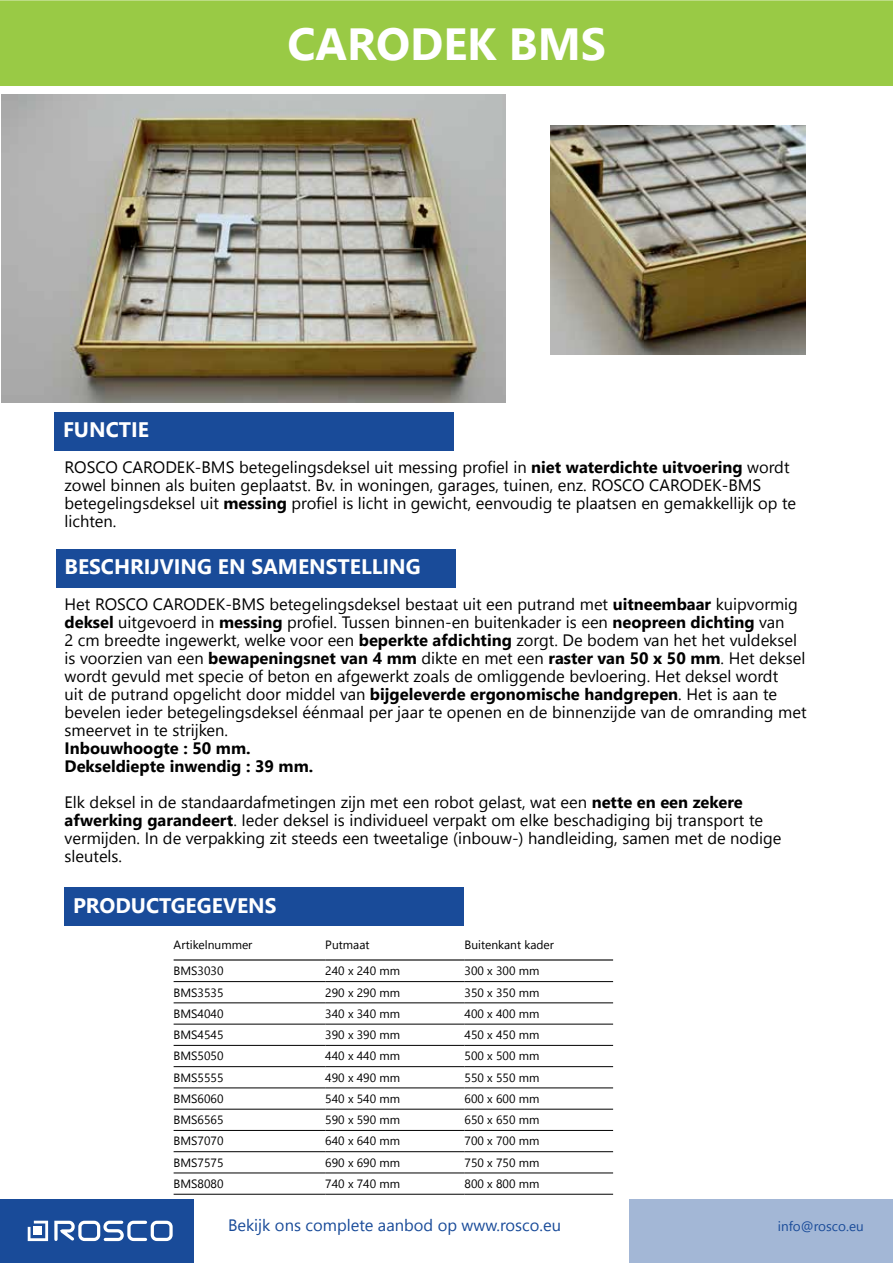
<style>
.page{position:relative;width:893px;height:1263px;background:#fff}
.page>*{position:absolute;margin:0;border:0;box-sizing:border-box;transform-origin:0 0}
.t1{font:700 45px "Segoe UI";color:#fff}
.t2{font:700 21px "Segoe UI";color:#fff}
.t3{font:16.5px/18px "Segoe UI";color:#000}
.t4{font:700 16.5px/18px "Segoe UI";color:#000}
.t5{font:16.5px "Segoe UI";color:#194b99}
.t6{font:13.5px "Segoe UI";color:#194b99}
.t7{font:12px "Segoe UI";color:#000}
.s1{font-weight:700}
</style>
<div class="page">
<div style="left:1px;top:1px;width:892px;height:84px;background:#99ca45"></div>
<div style="left:0;top:0;width:893px;height:86px;border:2px solid #99ca45"></div>
<img style="left:551px;top:125px;width:254px;height:229px">
<img style="left:2px;top:94px;width:503px;height:308px">
<div style="left:55px;top:412px;width:399px;height:38px;background:#194b99"></div>
<div style="left:56px;top:549px;width:400px;height:38px;background:#194b99"></div>
<div style="left:65px;top:888px;width:399px;height:38px;background:#194b99"></div>
<svg style="left:174px;top:960px;width:439px;height:234px"></svg>
<hr style="left:174px;top:959px;width:151px;height:1px;background:#000">
<hr style="left:325px;top:959px;width:140px;height:1px;background:#000">
<hr style="left:465px;top:959px;width:148px;height:1px;background:#000">
<hr style="left:174px;top:981px;width:151px;height:1px;background:#000">
<hr style="left:325px;top:981px;width:140px;height:1px;background:#000">
<hr style="left:465px;top:981px;width:148px;height:1px;background:#000">
<hr style="left:174px;top:1002px;width:151px;height:1px;background:#000">
<hr style="left:325px;top:1002px;width:140px;height:1px;background:#000">
<hr style="left:465px;top:1002px;width:148px;height:1px;background:#000">
<hr style="left:174px;top:1024px;width:151px;height:1px;background:#000">
<hr style="left:325px;top:1024px;width:140px;height:1px;background:#000">
<hr style="left:465px;top:1024px;width:148px;height:1px;background:#000">
<hr style="left:174px;top:1045px;width:151px;height:1px;background:#000">
<hr style="left:325px;top:1045px;width:140px;height:1px;background:#000">
<hr style="left:465px;top:1045px;width:148px;height:1px;background:#000">
<hr style="left:174px;top:1066px;width:151px;height:1px;background:#000">
<hr style="left:325px;top:1066px;width:140px;height:1px;background:#000">
<hr style="left:465px;top:1066px;width:148px;height:1px;background:#000">
<hr style="left:174px;top:1088px;width:151px;height:1px;background:#000">
<hr style="left:325px;top:1088px;width:140px;height:1px;background:#000">
<hr style="left:465px;top:1088px;width:148px;height:1px;background:#000">
<hr style="left:174px;top:1109px;width:151px;height:1px;background:#000">
<hr style="left:325px;top:1109px;width:140px;height:1px;background:#000">
<hr style="left:465px;top:1109px;width:148px;height:1px;background:#000">
<hr style="left:174px;top:1130px;width:151px;height:1px;background:#000">
<hr style="left:325px;top:1130px;width:140px;height:1px;background:#000">
<hr style="left:465px;top:1130px;width:148px;height:1px;background:#000">
<hr style="left:174px;top:1151px;width:151px;height:1px;background:#000">
<hr style="left:325px;top:1151px;width:140px;height:1px;background:#000">
<hr style="left:465px;top:1151px;width:148px;height:1px;background:#000">
<hr style="left:174px;top:1173px;width:151px;height:1px;background:#000">
<hr style="left:325px;top:1173px;width:140px;height:1px;background:#000">
<hr style="left:465px;top:1173px;width:148px;height:1px;background:#000">
<hr style="left:174px;top:1194px;width:151px;height:1px;background:#000">
<hr style="left:325px;top:1194px;width:140px;height:1px;background:#000">
<hr style="left:465px;top:1194px;width:148px;height:1px;background:#000">
<div style="left:630px;top:1199px;width:263px;height:64px;background:#a3b7d6"></div>
<div style="left:0;top:1199px;width:194px;height:64px;background:#194b99"></div>
<svg style="left:103px;top:1220px;width:45px;height:22px"></svg>
<div style="left:151px;top:1221px;width:22px;height:20px;border:3px solid #fff;border-radius:5px"></div>
<div style="left:78px;top:1221px;width:22px;height:20px;border:3px solid #fff;border-radius:5px"></div>
<svg style="left:28px;top:1220px;width:47px;height:22px"></svg>
<h1 class="t1" style="left:287px;top:7px;width:320px">CARODEK BMS</h1>
<p class="t2" style="left:63px;top:412px;width:87px">FUNCTIE</p>
<p class="t3" style="left:65px;top:458px;width:733px">ROSCO CARODEK-BMS betegelingsdeksel uit messing profiel in <span class="s1">niet waterdichte uitvoering</span> wordt zowel binnen als buiten geplaatst. Bv. in woningen, garages, tuinen, enz. ROSCO CARODEK-BMS betegelingsdeksel uit <span class="s1">messing</span> profiel is licht in gewicht, eenvoudig te plaatsen en gemakkellijk op te lichten.</p>
<p class="t2" style="left:65px;top:549px;width:358px">BESCHRIJVING EN SAMENSTELLING</p>
<p class="t3" style="left:65px;top:595px;width:743px">Het ROSCO CARODEK-BMS betegelingsdeksel bestaat uit een putrand met <span class="s1">uitneembaar</span> kuipvormig <span class="s1">deksel</span> uitgevoerd in <span class="s1">messing</span> profiel. Tussen binnen-en buitenkader is een <span class="s1">neopreen dichting</span> van<br>2 cm breedte ingewerkt, welke voor een <span class="s1">beperkte afdichting</span> zorgt. De bodem van het het vuldeksel is voorzien van een <span class="s1">bewapeningsnet van 4 mm</span> dikte en met een <span class="s1">raster van 50 x 50 mm</span>. Het deksel wordt gevuld met specie of beton en afgewerkt zoals de omliggende bevloering. Het deksel wordt<br>uit de putrand opgelicht door middel van <span class="s1">bijgeleverde ergonomische handgrepen</span>. Het is aan te bevelen ieder betegelingsdeksel éénmaal per jaar te openen en de binnenzijde van de omranding met smeervet in te strijken.</p>
<p class="t4" style="left:65px;top:739px;width:250px">Inbouwhoogte : 50 mm.<br>Dekseldiepte inwendig : 39 mm.</p>
<p class="t3" style="left:65px;top:793px;width:718px">Elk deksel in de standaardafmetingen zijn met een robot gelast, wat een <span class="s1">nette en een zekere afwerking garandeert</span>. Ieder deksel is individueel verpakt om elke beschadiging bij transport te vermijden. In de verpakking zit steeds een tweetalige (inbouw-) handleiding, samen met de nodige sleutels.</p>
<p class="t2" style="left:73px;top:888px;width:205px">PRODUCTGEGEVENS</p>
<p class="t7" style="left:174px;top:935px;width:80px">Artikelnummer</p>
<p class="t7" style="left:325px;top:935px;width:46px">Putmaat</p>
<p class="t7" style="left:465px;top:935px;width:91px">Buitenkant kader</p>
<p class="t7" style="left:174px;top:961px;width:51px">BMS3030</p>
<p class="t7" style="left:325px;top:961px;width:76px">240 x 240 mm</p>
<p class="t7" style="left:465px;top:961px;width:76px">300 x 300 mm</p>
<p class="t7" style="left:174px;top:983px;width:51px">BMS3535</p>
<p class="t7" style="left:325px;top:983px;width:76px">290 x 290 mm</p>
<p class="t7" style="left:465px;top:983px;width:76px">350 x 350 mm</p>
<p class="t7" style="left:174px;top:1004px;width:51px">BMS4040</p>
<p class="t7" style="left:325px;top:1004px;width:76px">340 x 340 mm</p>
<p class="t7" style="left:465px;top:1004px;width:76px">400 x 400 mm</p>
<p class="t7" style="left:174px;top:1025px;width:51px">BMS4545</p>
<p class="t7" style="left:325px;top:1025px;width:76px">390 x 390 mm</p>
<p class="t7" style="left:465px;top:1025px;width:76px">450 x 450 mm</p>
<p class="t7" style="left:174px;top:1046px;width:51px">BMS5050</p>
<p class="t7" style="left:325px;top:1046px;width:76px">440 x 440 mm</p>
<p class="t7" style="left:465px;top:1046px;width:76px">500 x 500 mm</p>
<p class="t7" style="left:174px;top:1068px;width:51px">BMS5555</p>
<p class="t7" style="left:325px;top:1068px;width:76px">490 x 490 mm</p>
<p class="t7" style="left:465px;top:1068px;width:76px">550 x 550 mm</p>
<p class="t7" style="left:174px;top:1089px;width:51px">BMS6060</p>
<p class="t7" style="left:325px;top:1089px;width:76px">540 x 540 mm</p>
<p class="t7" style="left:465px;top:1089px;width:76px">600 x 600 mm</p>
<p class="t7" style="left:174px;top:1110px;width:51px">BMS6565</p>
<p class="t7" style="left:325px;top:1110px;width:76px">590 x 590 mm</p>
<p class="t7" style="left:465px;top:1110px;width:76px">650 x 650 mm</p>
<p class="t7" style="left:174px;top:1131px;width:51px">BMS7070</p>
<p class="t7" style="left:325px;top:1131px;width:76px">640 x 640 mm</p>
<p class="t7" style="left:465px;top:1131px;width:76px">700 x 700 mm</p>
<p class="t7" style="left:174px;top:1153px;width:51px">BMS7575</p>
<p class="t7" style="left:325px;top:1153px;width:76px">690 x 690 mm</p>
<p class="t7" style="left:465px;top:1153px;width:76px">750 x 750 mm</p>
<p class="t7" style="left:174px;top:1174px;width:51px">BMS8080</p>
<p class="t7" style="left:325px;top:1174px;width:76px">740 x 740 mm</p>
<p class="t7" style="left:465px;top:1174px;width:76px">800 x 800 mm</p>
<p class="t5" style="left:228px;top:1212px;width:335px">Bekijk ons complete aanbod op www.rosco.eu</p>
<p class="t6" style="left:778px;top:1216px;width:87px">info@rosco.eu</p>
</div>
